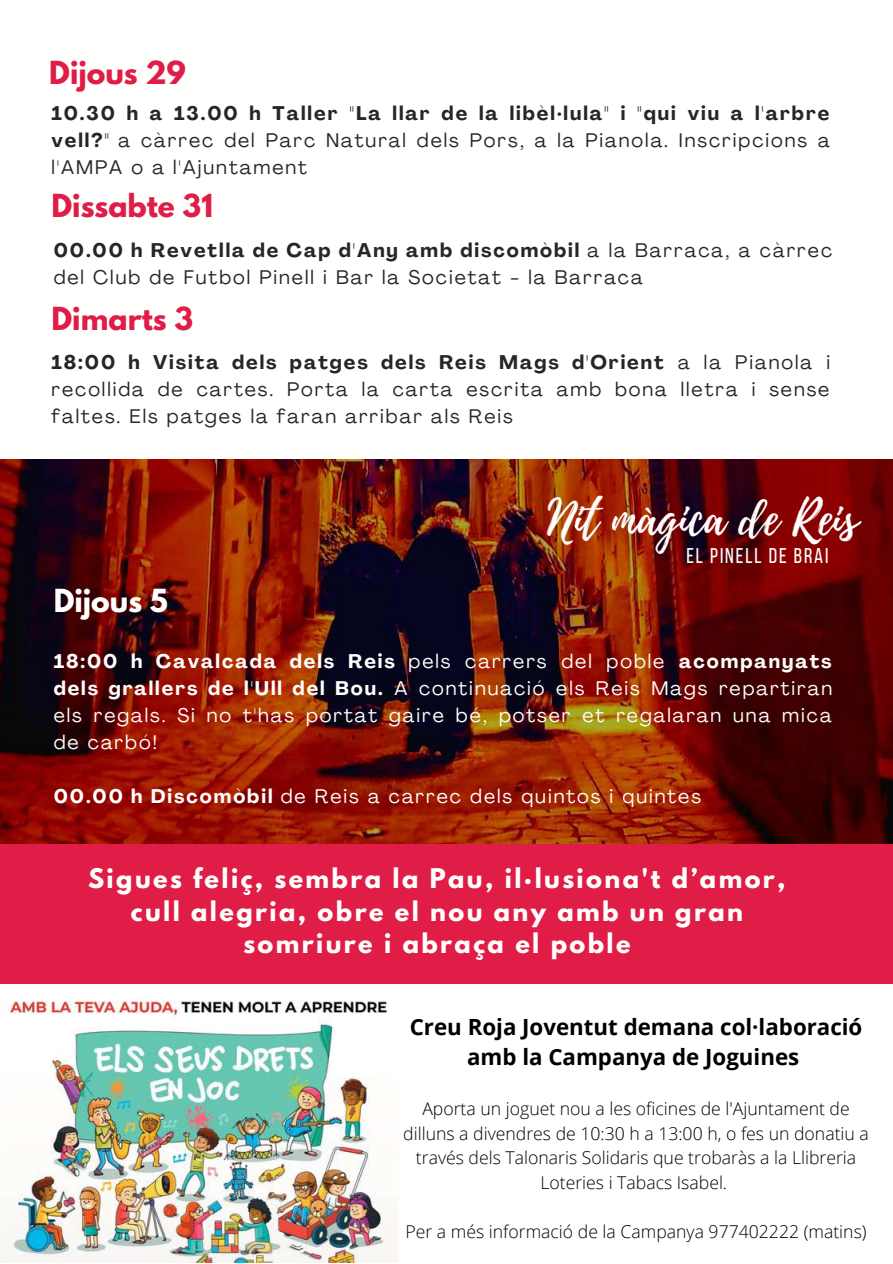
<style>
.page{position:relative;width:893px;height:1264px;background:#fff}
.page>*{position:absolute;margin:0;border:0;box-sizing:border-box;transform-origin:0 0}
.t1{font:48.15px "Playlist Script";color:#fff}
.t2{font:700 28.2px "League Spartan";color:#df1d46}
.t3{font:700 28.2px "League Spartan";color:#fffffe}
.t4{font:700 24px/32.5px "League Spartan";letter-spacing:.1em;color:#fffffe;text-align:center}
.t5{font:700 22.35px/30.3px "Open Sans";color:#000;text-align:center}
.t6{font:21.15px "Bebas Neue";letter-spacing:.09em;color:#fff}
.t7{font:19.5px/27px "Agrandir";letter-spacing:.1em;color:#282525;text-align:justify}
.t8{font:19.5px/27px "Agrandir";letter-spacing:.1em;color:#fffffe;text-align:justify}
.t9{font:300 17.7px/24.5px "Open Sans";color:#000;text-align:center}
.s1{font-weight:700}
</style>
<div class="page">
<div style="left:0;top:843px;width:892px;height:141px;background:#df1d46"></div>
<img style="left:0;top:460px;width:892px;height:383px">
<img style="left:0;top:1000px;width:398px;height:262px">
<h2 class="t2" style="left:49px;top:58px;width:138px">Dijous 29</h2>
<p class="t7" style="left:51px;top:102px;width:779px"><span class="s1">10.30 h a 13.00 h Taller "La llar de la libèl·lula" i "qui viu a l'arbre vell?"</span> a càrrec del Parc Natural dels Pors, a la Pianola. Inscripcions a l'AMPA o a l'Ajuntament</p>
<h2 class="t2" style="left:51px;top:191px;width:163px">Dissabte 31</h2>
<p class="t7" style="left:54px;top:238px;width:780px"><span class="s1">00.00 h Revetlla de Cap d'Any amb discomòbil</span> a la Barraca, a càrrec del Club de Futbol Pinell i Bar la Societat - la Barraca</p>
<h2 class="t2" style="left:51px;top:304px;width:143px">Dimarts 3</h2>
<p class="t7" style="left:51px;top:351px;width:780px"><span class="s1">18:00 h Visita dels patges dels Reis Mags d'Orient</span> a la Pianola i recollida de cartes. Porta la carta escrita amb bona lletra i sense faltes. Els patges la faran arribar als Reis</p>
<h2 class="t3" style="left:54px;top:586px;width:116px">Dijous 5</h2>
<h1 class="t1" style="left:547px;top:484px;width:312px">Nit màgica de Reis</h1>
<p class="t6" style="left:686px;top:547px;width:144px">EL PINELL DE BRAI</p>
<p class="t8" style="left:54px;top:649px;width:780px"><span class="s1">18:00 h Cavalcada dels Reis</span> pels carrers del poble <span class="s1">acompanyats dels grallers de l'Ull del Bou.</span> A continuació els Reis Mags repartiran els regals. Si no t'has portat gaire bé, potser et regalaran una mica de carbó!</p>
<p class="t8" style="left:54px;top:784px;width:648px"><span class="s1">00.00 h Discomòbil</span> de Reis a carrec dels quintos i quintes</p>
<p class="t4" style="left:88px;top:865px;width:699px">Sigues feliç, sembra la Pau, il·lusiona't d’amor, cull alegria, obre el nou any amb un gran somriure i abraça el poble</p>
<p class="t5" style="left:410px;top:1010px;width:454px">Creu Roja Joventut demana col·laboració amb la Campanya de Joguines</p>
<p class="t9" style="left:403px;top:1096px;width:467px">Aporta un joguet nou a les oficines de l'Ajuntament de dilluns a divendres de 10:30 h a 13:00 h, o fes un donatiu a través dels Talonaris Solidaris que trobaràs a la Llibreria Loteries i Tabacs Isabel.</p>
<p class="t9" style="left:405px;top:1218px;width:462px">Per a més informació de la Campanya 977402222 (matins)</p>
</div>
